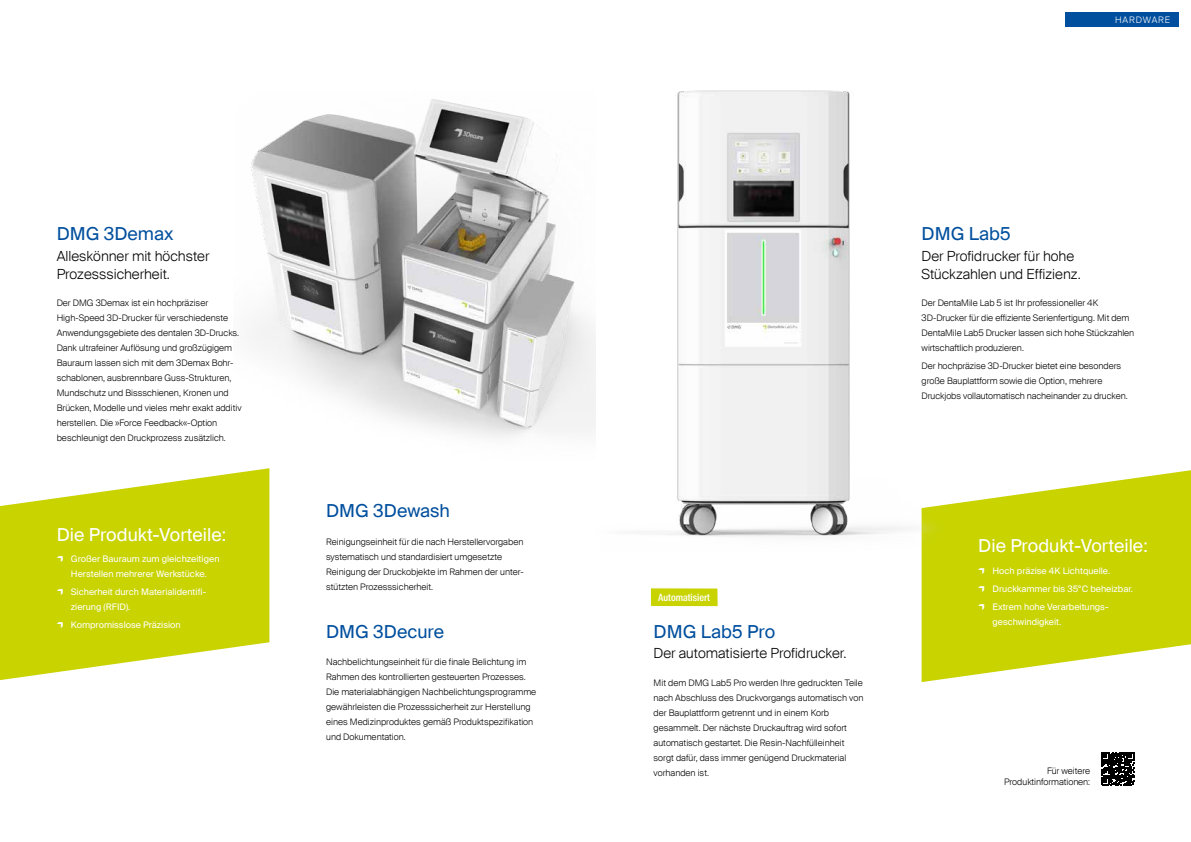
<style>
.page{position:relative;width:1191px;height:842px;background:#fff}
.page>*{position:absolute;margin:0;border:0;box-sizing:border-box;transform-origin:0 0}
.t1{font:18px "Suisse Intl";color:#004f9e}
.t2{font:18px "Suisse Intl";color:#fff}
.t3{font:300 14px/18px "Suisse Intl";color:#000}
.t4{font:500 10px "Suisse Intl Cond";color:#fff}
.t5{font:300 9px/15px "Suisse Intl";color:#000}
.t6{font:9px/15px "Suisse Intl";color:#fff;text-align:center}
.t7{font:9px/15px "Suisse Intl";color:#fff}
.t8{font:300 9px "Suisse Intl";letter-spacing:.1em;color:#fff}
</style>
<div class="page">
<svg style="left:0;top:468px;width:269px;height:212px;fill:#c8d300"></svg>
<svg style="left:921px;top:470px;width:270px;height:212px;fill:#c8d300"></svg>
<img style="left:595px;top:90px;width:353px;height:461px">
<img style="left:251px;top:99px;width:344px;height:338px">
<svg style="left:650px;top:587px;width:69px;height:20px"></svg>
<div style="left:1065px;top:13px;width:113px;height:14px;background:#004f9e"></div>
<svg style="left:1101px;top:752px;width:33px;height:33px"></svg>
<h1 class="t1" style="left:57px;top:223px;width:118px">DMG 3Demax</h1>
<h2 class="t3" style="left:57px;top:247px;width:154px">Alleskönner mit höchster<br>Prozesssicherheit.</h2>
<p class="t5" style="left:57px;top:295px;width:186px">Der DMG 3Demax ist ein hochpräziser High-Speed 3D-Drucker für verschiedenste Anwendungsgebiete des dentalen 3D-Drucks.<br>Dank ultrafeiner Auflösung und großzügigem Bauraum lassen sich mit dem 3Demax Bohr&shy;schablonen, ausbrennbare Guss-Strukturen, Mundschutz und Bissschienen, Kronen und Brücken, Modelle und vieles mehr exakt additiv herstellen. Die »Force Feedback«-Option beschleunigt den Druckprozess zusätzlich.</p>
<h1 class="t2" style="left:57px;top:524px;width:171px">Die Produkt-Vorteile:</h1>
<p class="t6" style="left:57px;top:552px;width:164px">• Großer Bauraum zum gleichzeitigen<br>Herstellen mehrerer Werkstücke.</p>
<p class="t6" style="left:71px;top:584px;width:137px;text-align:left;text-indent:-14px">• Sicherheit durch Materialidentifi&shy;zierung (RFID).</p>
<p class="t6" style="left:57px;top:617px;width:126px">• Kompromisslose Präzision</p>
<h1 class="t1" style="left:326px;top:501px;width:125px">DMG 3Dewash</h1>
<p class="t5" style="left:326px;top:534px;width:199px">Reinigungseinheit für die nach Herstellervorgaben systematisch und standardisiert umgesetzte Reinigung der Druckobjekte im Rahmen der unter&shy;stützten Prozesssicherheit.</p>
<h1 class="t1" style="left:326px;top:621px;width:120px">DMG 3Decure</h1>
<p class="t5" style="left:326px;top:655px;width:212px">Nachbelichtungseinheit für die finale Belichtung im Rahmen des kontrollierten gesteuerten Prozesses.<br>Die materialabhängigen Nachbelichtungsprogramme gewährleisten die Prozesssicherheit zur Herstellung eines Medizinproduktes gemäß Produktspezifikation und Dokumentation.</p>
<p class="t8" style="left:1115px;top:15px;width:56px">HARDWARE</p>
<p class="t4" style="left:658px;top:592px;width:53px">Automatisiert</p>
<h1 class="t1" style="left:653px;top:621px;width:123px">DMG Lab5 Pro</h1>
<h2 class="t3" style="left:653px;top:645px;width:194px">Der automatisierte Profidrucker.</h2>
<p class="t5" style="left:653px;top:675px;width:211px">Mit dem DMG Lab5 Pro werden Ihre gedruckten Teile nach Abschluss des Druckvorgangs automatisch von der Bauplattform getrennt und in einem Korb gesammelt. Der nächste Druckauftrag wird sofort automatisch gestartet. Die Resin-Nachfülleinheit sorgt dafür, dass immer genügend Druckmaterial vorhanden ist.</p>
<h1 class="t1" style="left:921px;top:223px;width:91px">DMG Lab5</h1>
<h2 class="t3" style="left:921px;top:247px;width:161px">Der Profidrucker für hohe<br>Stückzahlen und Effizienz.</h2>
<p class="t5" style="left:921px;top:295px;width:214px">Der DentaMile Lab 5 ist Ihr professioneller 4K 3D-Drucker für die effiziente Serienfertigung. Mit dem DentaMile Lab5 Drucker lassen sich hohe Stückzahlen wirtschaftlich produzieren.</p>
<p class="t5" style="left:921px;top:358px;width:208px">Der hochpräzise 3D-Drucker bietet eine besonders große Bauplattform sowie die Option, mehrere<br>Druckjobs vollautomatisch nacheinander zu drucken.</p>
<h1 class="t2" style="left:978px;top:536px;width:171px">Die Produkt-Vorteile:</h1>
<p class="t7" style="left:978px;top:563px;width:133px">• Hoch präzise 4K Lichtquelle.</p>
<p class="t7" style="left:978px;top:581px;width:156px">• Druckkammer bis 35°C beheizbar.</p>
<p class="t7" style="left:992px;top:599px;width:118px;text-indent:-14px">• Extrem hohe Verarbeitungs&shy;geschwindigkeit.</p>
<p class="t5" style="left:1004px;top:765px;width:88px;line-height:11px;text-align:right">Für weitere<br>Produktinformationen:</p>
</div>
